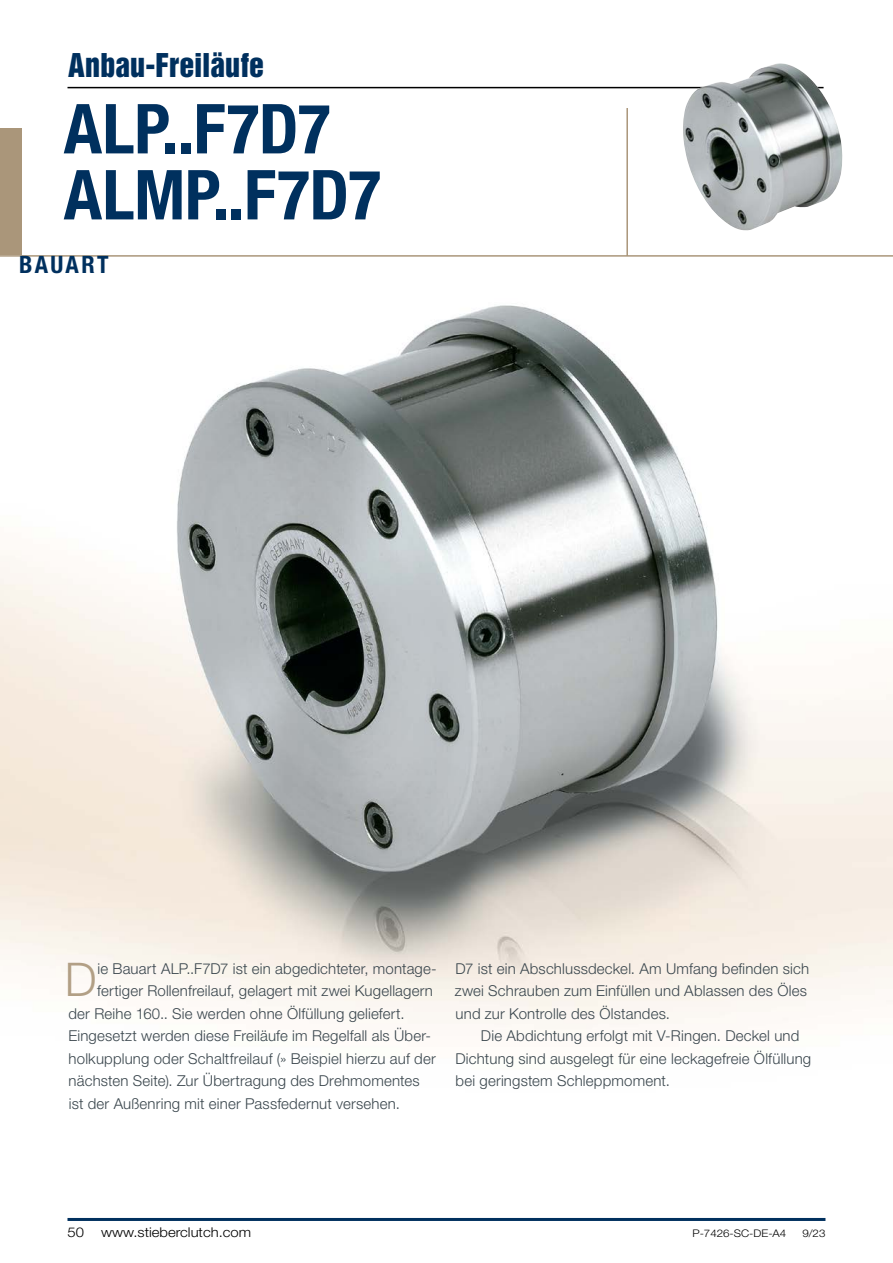
<style>
.page{position:relative;width:893px;height:1263px;background:#fff}
.page>*{position:absolute;margin:0;border:0;box-sizing:border-box;transform-origin:0 0}
.Headline_Big{font:700 condensed 69px/66px "Helvetica Neue LT Std";letter-spacing:-.005em;color:#00305e}
.Fließtext_Initial{font:300 46.5px "Helvetica Neue LT Std";color:#b29f85}
.t1{font:30px "Helvetica Inserat LT Std";color:#00305e}
.Headline_Blau{font:700 condensed 24px "Helvetica Neue LT Std";letter-spacing:.095em;color:#00305e}
.Fließtext_Initial-2{font:300 15px "Helvetica Neue LT Std";letter-spacing:.01em;color:#3a464d}
.Fließtext_Schwarz_Einzug{font:300 15px/22.5px "Helvetica Neue LT Std";letter-spacing:.01em;color:#3a464d}
.t2{font:300 13.5px "Helvetica Neue LT Std";color:#000;scale:1.1 1}
.t3{font:300 10.5px "Helvetica Neue LT Std";color:#000;scale:1.1 1}
</style>
<div class="page">
<hr style="left:68px;top:87px;width:756px;height:1px;background:#000">
<hr style="left:626px;top:108px;width:2px;height:148px;background:#aa967a">
<hr style="left:0;top:255px;width:893px;height:2px;background:#aa967a">
<img style="left:680px;top:63px;width:163px;height:168px">
<img style="left:0;top:305px;width:893px;height:732px">
<hr style="left:68px;top:1218px;width:757px;height:3px;background:#00305e">
<div style="left:0;top:129px;width:22px;height:126px;background:#aa967a"></div>
<p class="t1" style="left:68px;top:48px;width:198px">Anbau-Freiläufe</p>
<p class="Headline_Big" style="left:64px;top:95px;width:319px">ALP..F7D7<br>ALMP..F7D7</p>
<p class="Headline_Blau" style="left:19px;top:250px;width:91px">BAUART</p>
<p class="Fließtext_Initial" style="left:65px;top:951px;width:33px">D</p>
<p class="Fließtext_Initial-2" style="left:98px;top:959px;width:339px">ie Bauart ALP..F7D7 ist ein abgedichteter, montage-</p>
<p class="Fließtext_Initial-2" style="left:97px;top:982px;width:337px">fertiger Rollenfreilauf, gelagert mit zwei Kugellagern</p>
<p class="Fließtext_Initial-2" style="left:68px;top:1004px;width:338px">der Reihe 160.. Sie werden ohne Ölfüllung geliefert.</p>
<p class="Fließtext_Initial-2" style="left:68px;top:1027px;width:364px">Eingesetzt werden diese Freiläufe im Regelfall als Über-</p>
<p class="Fließtext_Initial-2" style="left:69px;top:1049px;width:369px">holkupplung oder Schaltfreilauf (» Beispiel hierzu auf der</p>
<p class="Fließtext_Initial-2" style="left:69px;top:1072px;width:353px">nächsten Seite). Zur Übertragung des Drehmomentes</p>
<p class="Fließtext_Initial-2" style="left:69px;top:1094px;width:333px">ist der Außenring mit einer Passfedernut versehen.</p>
<p class="Fließtext_Schwarz_Einzug" style="left:455px;top:957px;width:356px">D7 ist ein Abschlussdeckel. Am Umfang befinden sich zwei Schrauben zum Einfüllen und Ablassen des Öles und zur Kontrolle des Ölstandes.</p>
<p class="Fließtext_Schwarz_Einzug" style="left:455px;top:1024px;width:357px;text-indent:26px">Die Abdichtung erfolgt mit V-Ringen. Deckel und<br>Dichtung sind ausgelegt für eine leckagefreie Ölfüllung bei geringstem Schleppmoment.</p>
<p class="t2" style="left:68px;top:1223px;width:17px">50</p>
<p class="t2" style="left:101px;top:1223px;width:138px">www.stieberclutch.com</p>
<p class="t3" style="left:692px;top:1226px;width:87px">P-7426-SC-DE-A4</p>
<p class="t3" style="left:802px;top:1226px;width:23px">9/23</p>
</div>
